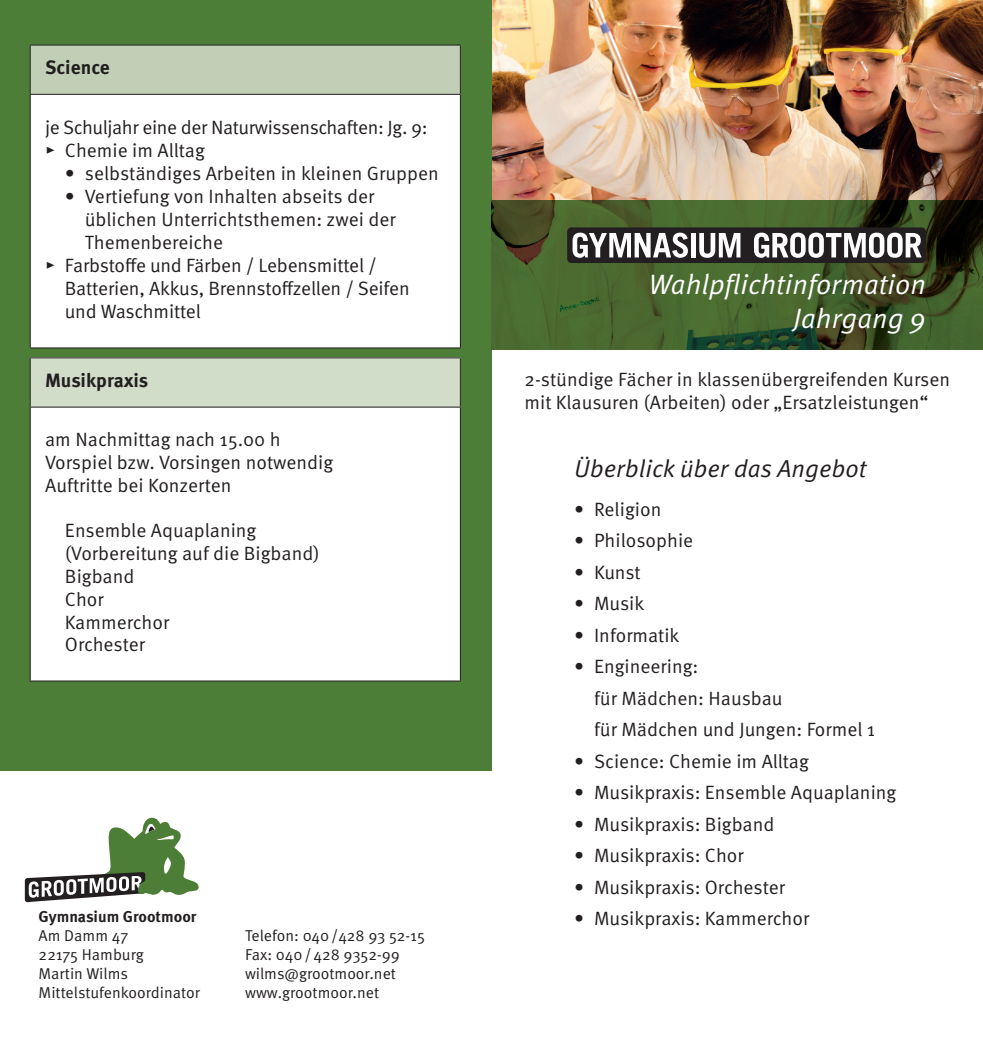
<style>
.page{position:relative;width:983px;height:1042px;background:#fff}
.page>*{position:absolute;margin:0;border:0;box-sizing:border-box;transform-origin:0 0}
.t1{font:italic 28px/33.6px "Meta Pro";color:#fff;text-align:right}
.t2{font:italic 24.5px "Meta Pro";color:#231f20}
.t3{font:19.25px/22.8px "Meta Pro";color:#231f20}
.t4{font:19.25px/23.1px "Meta Pro";letter-spacing:-.02em;color:#231f20}
.t5{font:700 19.25px "Meta Pro";color:#231f20}
.t6{font:15.75px/18.9px "Meta Pro";color:#231f20}
.t7{font:700 15.75px "Meta Pro";color:#231f20}
</style>
<div class="page">
<img style="left:491px;top:0;width:491px;height:201px">
<div style="left:0;top:0;width:491px;height:771px;background:#4d7e38"></div>
<div style="left:30px;top:45px;width:430px;height:49px;background:#c0cfb5"></div>
<div style="left:30px;top:95px;width:430px;height:585px;background:#fff"></div>
<div style="left:30px;top:358px;width:430px;height:49px;background:#d1dcc9"></div>
<hr style="left:30px;top:94px;width:430px;height:1px;background:#231f20">
<hr style="left:30px;top:407px;width:430px;height:1px;background:#231f20">
<hr style="left:30px;top:46px;width:1px;height:48px;background:#231f20">
<hr style="left:460px;top:46px;width:1px;height:48px;background:#231f20">
<hr style="left:30px;top:95px;width:1px;height:252px;background:#231f20">
<hr style="left:460px;top:95px;width:1px;height:252px;background:#231f20">
<hr style="left:30px;top:358px;width:1px;height:49px;background:#231f20">
<hr style="left:460px;top:358px;width:1px;height:49px;background:#231f20">
<hr style="left:30px;top:407px;width:1px;height:273px;background:#231f20">
<hr style="left:460px;top:407px;width:1px;height:273px;background:#231f20">
<hr style="left:30px;top:680px;width:430px;height:1px;background:#231f20">
<hr style="left:30px;top:347px;width:430px;height:1px;background:#231f20">
<hr style="left:30px;top:45px;width:430px;height:1px;background:#231f20">
<hr style="left:30px;top:357px;width:430px;height:1px;background:#231f20">
<svg style="left:25px;top:817px;width:173px;height:85px"></svg>
<img style="left:491px;top:201px;width:491px;height:149px">
<div style="left:567px;top:227px;width:358px;height:36px;background:#231f20;border-radius:4px"></div>
<svg style="left:572px;top:233px;width:115px;height:25px"></svg>
<hr style="left:691px;top:233px;width:4px;height:24px;background:#fff">
<svg style="left:699px;top:233px;width:41px;height:25px"></svg>
<svg style="left:754px;top:233px;width:167px;height:25px"></svg>
<p class="t5" style="left:45px;top:56px;width:66px">Science</p>
<p class="t4" style="left:45px;top:116px;width:384px">je Schuljahr eine der Naturwissenschaften: Jg. 9: ▸ Chemie im Alltag</p>
<p class="t3" style="left:65px;top:162px;width:375px">• selbständiges Arbeiten in kleinen Gruppen</p>
<p class="t3" style="left:65px;top:185px;width:311px">• Vertiefung von Inhalten abseits der</p>
<p class="t3" style="left:85px;top:209px;width:312px">üblichen Unterrichtsthemen: zwei der</p>
<p class="t3" style="left:85px;top:231px;width:140px">Themenbereiche</p>
<p class="t3" style="left:45px;top:254px;width:333px">▸ Farbstoffe und Färben / Lebensmittel /</p>
<p class="t3" style="left:65px;top:278px;width:346px">Batterien, Akkus, Brennstoffzellen / Seifen</p>
<p class="t3" style="left:65px;top:301px;width:137px">und Waschmittel</p>
<p class="t5" style="left:45px;top:368px;width:105px">Musikpraxis</p>
<p class="t3" style="left:45px;top:429px;width:290px">am Nachmittag nach 15.00 h<br>Vorspiel bzw. Vorsingen notwendig<br>Auftritte bei Konzerten</p>
<p class="t3" style="left:65px;top:520px;width:256px">Ensemble Aquaplaning (Vorbereitung auf die Bigband)<br>Bigband<br>Chor<br>Kammerchor<br>Orchester</p>
<h1 class="t1" style="left:648px;top:269px;width:279px">Wahlpflichtinformation<br>Jahrgang 9</h1>
<p class="t3" style="left:524px;top:369px;width:427px">2-stündige Fächer in klassenübergreifenden Kursen mit Klausuren (Arbeiten) oder „Ersatzleistungen“</p>
<p class="t2" style="left:574px;top:453px;width:293px">Überblick über das Angebot</p>
<p class="t3" style="left:574px;top:498px;width:89px">• Religion</p>
<p class="t3" style="left:574px;top:530px;width:121px">• Philosophie</p>
<p class="t3" style="left:574px;top:561px;width:68px">• Kunst</p>
<p class="t3" style="left:574px;top:593px;width:72px">• Musik</p>
<p class="t3" style="left:574px;top:624px;width:107px">• Informatik</p>
<p class="t3" style="left:594px;top:651px;width:282px;line-height:31.5px;text-indent:-20px">• Engineering:<br>für Mädchen: Hausbau<br>für Mädchen und Jungen: Formel 1</p>
<p class="t3" style="left:574px;top:750px;width:236px">• Science: Chemie im Alltag</p>
<p class="t3" style="left:574px;top:782px;width:323px">• Musikpraxis: Ensemble Aquaplaning</p>
<p class="t3" style="left:574px;top:813px;width:202px">• Musikpraxis: Bigband</p>
<p class="t3" style="left:574px;top:845px;width:171px">• Musikpraxis: Chor</p>
<p class="t3" style="left:574px;top:876px;width:212px">• Musikpraxis: Orchester</p>
<p class="t7" style="left:39px;top:907px;width:159px">Gymnasium Grootmoor</p>
<p class="t3" style="left:574px;top:908px;width:236px">• Musikpraxis: Kammerchor</p>
<p class="t6" style="left:39px;top:927px;width:163px">Am Damm 47<br>22175 Hamburg<br>Martin Wilms<br>Mittelstufenkoordinator</p>
<p class="t6" style="left:245px;top:927px;width:181px">Telefon: 040 /428 93 52-15<br>Fax: 040 / 428 9352-99 wilms@grootmoor.net www.grootmoor.net</p>
</div>
